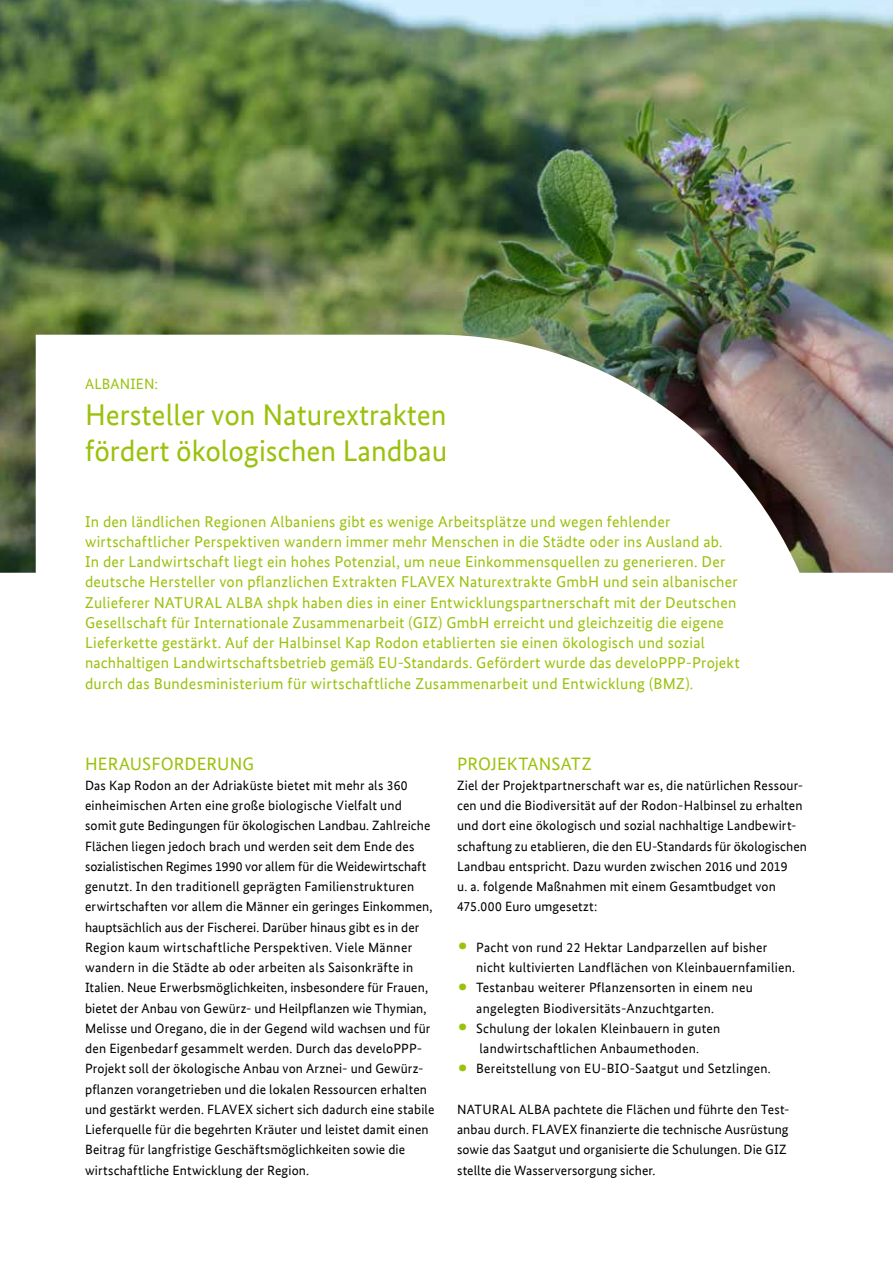
<style>
.page{position:relative;width:893px;height:1263px;background:#fff}
.page>*{position:absolute;margin:0;border:0;box-sizing:border-box;transform-origin:0 0}
.t1{font:30px/36px "Bundes Sans Office";color:#9bc10c}
.t2{font:18px "Bundes Sans Office";letter-spacing:.01em;color:#9bc10c}
.t3{font:15.75px/20.2px "Bundes Sans Office";letter-spacing:.015em;color:#9bc10c}
.t4{font:15px "Bundes Sans Office";letter-spacing:.01em;color:#9bc10c}
.t5{font:13.5px/20.2px "Bundes Sans Office";letter-spacing:.01em;color:#000}
.s1{font-size:33px;color:#9bc10c}
</style>
<div class="page">
<img style="left:0;top:0;width:893px;height:573px">
<p class="t4" style="left:85px;top:375px;width:75px">ALBANIEN:</p>
<h1 class="t1" style="left:85px;top:397px;width:364px">Hersteller von Naturextrakten fördert ökologischen Landbau</h1>
<p class="t3" style="left:85px;top:511px;width:656px">In den ländlichen Regionen Albaniens gibt es wenige Arbeitsplätze und wegen fehlender wirtschaftlicher Perspektiven wandern immer mehr Menschen in die Städte oder ins Ausland ab.<br>In der Landwirtschaft liegt ein hohes Potenzial, um neue Einkommensquellen zu generieren. Der deutsche Hersteller von pflanzlichen Extrakten FLAVEX Naturextrakte GmbH und sein albanischer Zulieferer NATURAL ALBA shpk haben dies in einer Entwicklungspartnerschaft mit der Deutschen Gesellschaft für Internationale Zusammenarbeit (GIZ) GmbH erreicht und gleichzeitig die eigene Lieferkette gestärkt. Auf der Halbinsel Kap Rodon etablierten sie einen ökologisch und sozial nachhaltigen Landwirtschaftsbetrieb gemäß EU-Standards. Gefördert wurde das develoPPP-Projekt durch das Bundesministerium für wirtschaftliche Zusammenarbeit und Entwicklung (BMZ).</p>
<h2 class="t2" style="left:85px;top:753px;width:170px">HERAUSFORDERUNG</h2>
<p class="t5" style="left:85px;top:775px;width:351px">Das Kap Rodon an der Adriaküste bietet mit mehr als 360 einheimischen Arten eine große biologische Vielfalt und somit gute Bedingungen für ökologischen Landbau. Zahlreiche Flächen liegen jedoch brach und werden seit dem Ende des sozialistischen Regimes 1990 vor allem für die Weidewirtschaft genutzt. In den traditionell geprägten Familienstrukturen erwirtschaften vor allem die Männer ein geringes Einkommen, hauptsächlich aus der Fischerei. Darüber hinaus gibt es in der Region kaum wirtschaftliche Perspektiven. Viele Männer wandern in die Städte ab oder arbeiten als Saisonkräfte in Italien. Neue Erwerbsmöglichkeiten, insbesondere für Frauen, bietet der Anbau von Gewürz- und Heilpflanzen wie Thymian, Melisse und Oregano, die in der Gegend wild wachsen und für den Eigenbedarf gesammelt werden. Durch das develoPPP-Projekt soll der ökologische Anbau von Arznei- und Gewürz&shy;pflanzen vorangetrieben und die lokalen Ressourcen erhalten und gestärkt werden. FLAVEX sichert sich dadurch eine stabile Lieferquelle für die begehrten Kräuter und leistet damit einen Beitrag für langfristige Geschäftsmöglichkeiten sowie die wirtschaftliche Entwicklung der Region.</p>
<h2 class="t2" style="left:457px;top:753px;width:136px">PROJEKTANSATZ</h2>
<p class="t5" style="left:457px;top:775px;width:351px">Ziel der Projektpartnerschaft war es, die natürlichen Ressour&shy;cen und die Biodiversität auf der Rodon-Halbinsel zu erhalten und dort eine ökologisch und sozial nachhaltige Landbewirt&shy;schaftung zu etablieren, die den EU-Standards für ökologischen Landbau entspricht. Dazu wurden zwischen 2016 und 2019<br>u. a. folgende Maßnahmen mit einem Gesamtbudget von 475.000 Euro umgesetzt:</p>
<p class="t5" style="left:476px;top:937px;width:320px;text-indent:-19px"><span class="s1">•</span> Pacht von rund 22 Hektar Landparzellen auf bisher nicht kultivierten Landflächen von Kleinbauernfamilien.</p>
<p class="t5" style="left:476px;top:978px;width:278px;text-indent:-19px"><span class="s1">•</span> Testanbau weiterer Pflanzensorten in einem neu angelegten Biodiversitäts-Anzuchtgarten.</p>
<p class="t5" style="left:457px;top:1018px;width:265px;text-align:center"><span class="s1">•</span> Schulung der lokalen Kleinbauern in guten landwirtschaftlichen Anbaumethoden.</p>
<p class="t5" style="left:457px;top:1059px;width:315px"><span class="s1">•</span> Bereitstellung von EU-BIO-Saatgut und Setzlingen.</p>
<p class="t5" style="left:457px;top:1099px;width:334px">NATURAL ALBA pachtete die Flächen und führte den Test&shy;anbau durch. FLAVEX finanzierte die technische Ausrüstung sowie das Saatgut und organisierte die Schulungen. Die GIZ stellte die Wasserversorgung sicher.</p>
</div>
